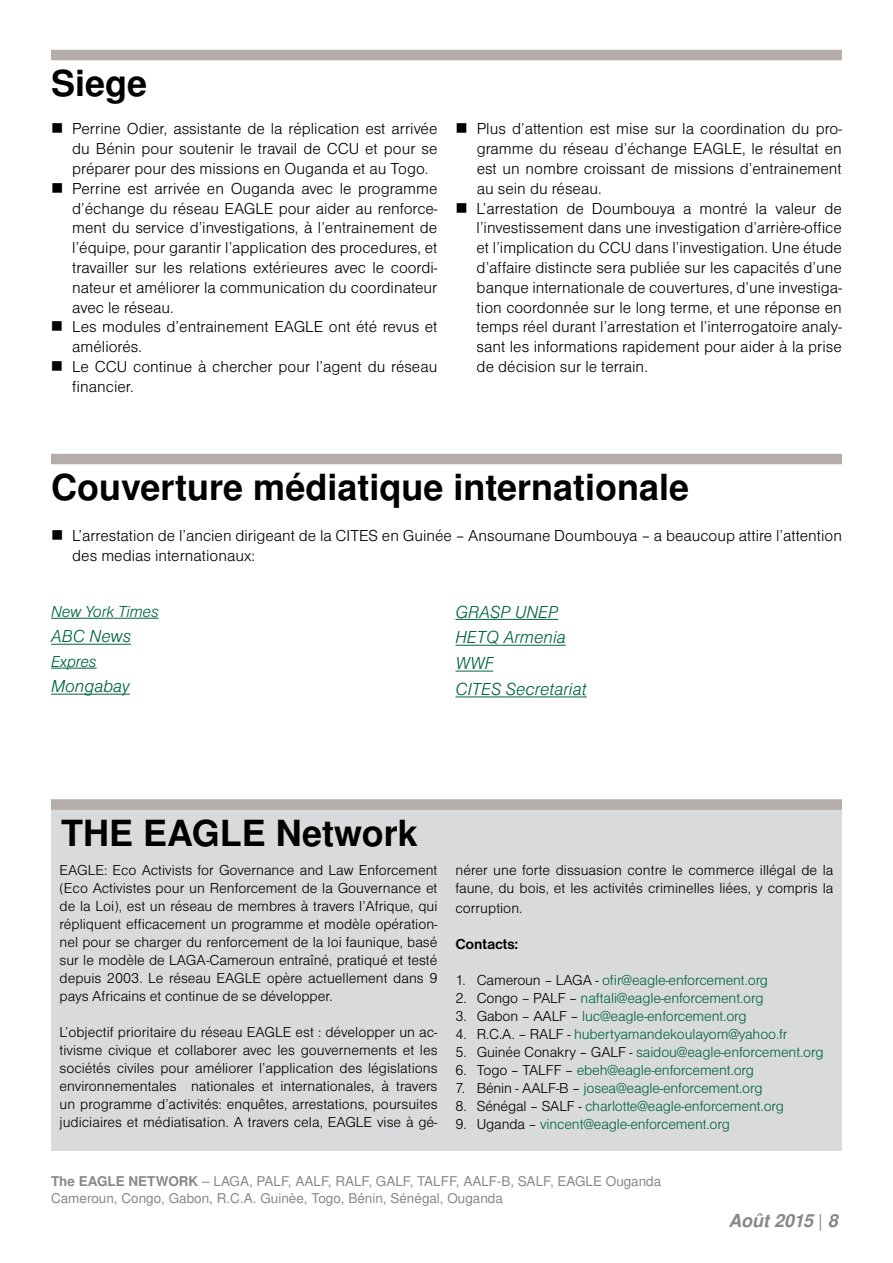
<style>
.page{position:relative;width:893px;height:1263px;background:#fff}
.page>*{position:absolute;margin:0;border:0;box-sizing:border-box;transform-origin:0 0}
.t1{font:700 36px "Nimbus Sans LOT";color:#000}
.t2{font:18px/25.8px "Nimbus Sans DOT Ligh Ital";color:#006444}
.t3{font:italic 700 18px "Nimbus Sans LOT";letter-spacing:-.005em;color:#87888a}
.t4{font:16.5px/19.8px "Nimbus Sans DOT Ligh";color:#000}
.t5{font:16.5px "Nimbus Sans DOT Ligh Ital";letter-spacing:-.01em;color:#006444}
.t6{font:15px/18px "Nimbus Sans DOT Ligh";color:#000;text-align:justify}
.t7{font:15px "Nimbus Sans DOT Ligh";letter-spacing:-.01em;color:#006444}
.t8{font:700 15px "Nimbus Sans DOT";letter-spacing:-.01em;color:#000}
.t9{font:13.5px/16.2px "Nimbus Sans LOT";color:#87888a}
.s1{color:#000}
.s2{font-weight:700}
.s3{font-weight:400;font-style:normal}
</style>
<div class="page">
<div style="left:51px;top:804px;width:791px;height:346px;background:#d9dadb"></div>
<div style="left:51px;top:454px;width:791px;height:10px;background:#b5adaa"></div>
<div style="left:51px;top:799px;width:791px;height:11px;background:#b5adaa"></div>
<div style="left:51px;top:50px;width:791px;height:10px;background:#b5adaa"></div>
<hr style="left:51px;top:618px;width:108px;height:1px;background:#006444">
<hr style="left:51px;top:644px;width:80px;height:1px;background:#006444">
<hr style="left:51px;top:668px;width:46px;height:1px;background:#006444">
<hr style="left:51px;top:694px;width:79px;height:1px;background:#006444">
<hr style="left:455px;top:619px;width:103px;height:1px;background:#006444">
<hr style="left:455px;top:645px;width:111px;height:1px;background:#006444">
<hr style="left:455px;top:671px;width:38px;height:1px;background:#006444">
<hr style="left:455px;top:696px;width:132px;height:1px;background:#006444">
<h1 class="t1" style="left:51px;top:62px;width:98px">Siege</h1>
<p class="t4" style="left:72px;top:119px;width:367px">Perrine Odier, assistante de la réplication est arrivée du Bénin pour soutenir le travail de CCU et pour se préparer pour des missions en Ouganda et au Togo.<br>Perrine est arrivée en Ouganda avec le programme d’échange du réseau EAGLE pour aider au renforce&shy;ment du service d’investigations, à l’entrainement de l’équipe, pour garantir l’application des procedures, et travailler sur les relations extérieures avec le coordi&shy;nateur et améliorer la communication du coordinateur avec le réseau.<br>Les modules d’entrainement EAGLE ont été revus et améliorés.<br>Le CCU continue à chercher pour l’agent du réseau financier.</p>
<p class="t4" style="left:477px;top:119px;width:367px">Plus d’attention est mise sur la coordination du pro&shy;gramme du réseau d’échange EAGLE, le résultat en est un nombre croissant de missions d’entrainement au sein du réseau.<br>L’arrestation de Doumbouya a montré la valeur de l’investissement dans une investigation d’arrière-office et l’implication du CCU dans l’investigation. Une étude d’affaire distincte sera publiée sur les capacités d’une banque internationale de couvertures, d’une investiga&shy;tion coordonnée sur le long terme, et une réponse en temps réel durant l’arrestation et l’interrogatoire analy&shy;sant les informations rapidement pour aider à la prise de décision sur le terrain.</p>
<h1 class="t1" style="left:51px;top:466px;width:640px">Couverture médiatique internationale</h1>
<p class="t4" style="left:72px;top:526px;width:771px">L’arrestation de l’ancien dirigeant de la CITES en Guinée – Ansoumane Doumbouya – a beaucoup attire l’attention des medias internationaux:</p>
<p class="t5" style="left:51px;top:602px;width:109px">New York Times</p>
<p class="t2" style="left:51px;top:624px;width:82px">ABC News</p>
<p class="t5" style="left:51px;top:652px;width:47px">Expres</p>
<p class="t2" style="left:51px;top:674px;width:80px">Mongabay</p>
<p class="t2" style="left:455px;top:599px;width:133px">GRASP UNEP<br>HETQ Armenia<br>WWF<br>CITES Secretariat</p>
<h1 class="t1" style="left:61px;top:812px;width:358px">THE EAGLE Network</h1>
<p class="t6" style="left:60px;top:861px;width:379px">EAGLE: Eco Activists for Governance and Law Enforcement (Eco Activistes pour un Renforcement de la Gouvernance et de la Loi), est un réseau de membres à travers l’Afrique, qui répliquent efficacement un programme et modèle opération&shy;nel pour se charger du renforcement de la loi faunique, basé sur le modèle de LAGA-Cameroun entraîné, pratiqué et testé depuis 2003. Le réseau EAGLE opère actuellement dans 9 pays Africains et continue de se développer.</p>
<p class="t6" style="left:60px;top:1023px;width:379px">L’objectif prioritaire du réseau EAGLE est : développer un ac&shy;tivisme civique et collaborer avec les gouvernements et les sociétés civiles pour améliorer l’application des législations environnementales nationales et internationales, à travers un programme d’activités: enquêtes, arrestations, poursuites judiciaires et médiatisation. A travers cela, EAGLE vise à gé-</p>
<p class="t6" style="left:455px;top:861px;width:379px">nérer une forte dissuasion contre le commerce illégal de la faune, du bois, et les activités criminelles liées, y compris la</p>
<p class="t6" style="left:455px;top:899px;width:68px">corruption.</p>
<p class="t8" style="left:455px;top:935px;width:64px">Contacts:</p>
<p class="t7" style="left:455px;top:971px;width:314px"><span class="s1">1. Cameroun – LAGA -</span> ofir@eagle-enforcement.org</p>
<p class="t7" style="left:455px;top:989px;width:310px"><span class="s1">2. Congo – PALF –</span> naftali@eagle-enforcement.org</p>
<p class="t7" style="left:455px;top:1007px;width:293px"><span class="s1">3. Gabon – AALF –</span> luc@eagle-enforcement.org</p>
<p class="t7" style="left:455px;top:1025px;width:334px"><span class="s1">4. R.C.A. – RALF -</span> hubertyamandekoulayom@yahoo.fr</p>
<p class="t7" style="left:455px;top:1043px;width:370px"><span class="s1">5. Guinée Conakry – GALF -</span> saidou@eagle-enforcement.org</p>
<p class="t7" style="left:455px;top:1061px;width:300px"><span class="s1">6. Togo – TALFF –</span> ebeh@eagle-enforcement.org</p>
<p class="t7" style="left:455px;top:1079px;width:309px"><span class="s1">7. Bénin - AALF-B –</span> josea@eagle-enforcement.org</p>
<p class="t7" style="left:455px;top:1097px;width:330px"><span class="s1">8. Sénégal – SALF -</span> charlotte@eagle-enforcement.org</p>
<p class="t7" style="left:455px;top:1115px;width:276px"><span class="s1">9. Uganda –</span> vincent@eagle-enforcement.org</p>
<p class="t9" style="left:51px;top:1174px;width:612px"><span class="s2">The EAGLE NETWORK</span> – LAGA, PALF, AALF, RALF, GALF, TALFF, AALF-B, SALF, EAGLE Ouganda<br>Cameroun, Congo, Gabon, R.C.A. Guinèe, Togo, Bénin, Sénégal, Ouganda</p>
<p class="t3" style="left:728px;top:1210px;width:111px">Août 2015 <span class="s3">|</span> 8</p>
</div>
